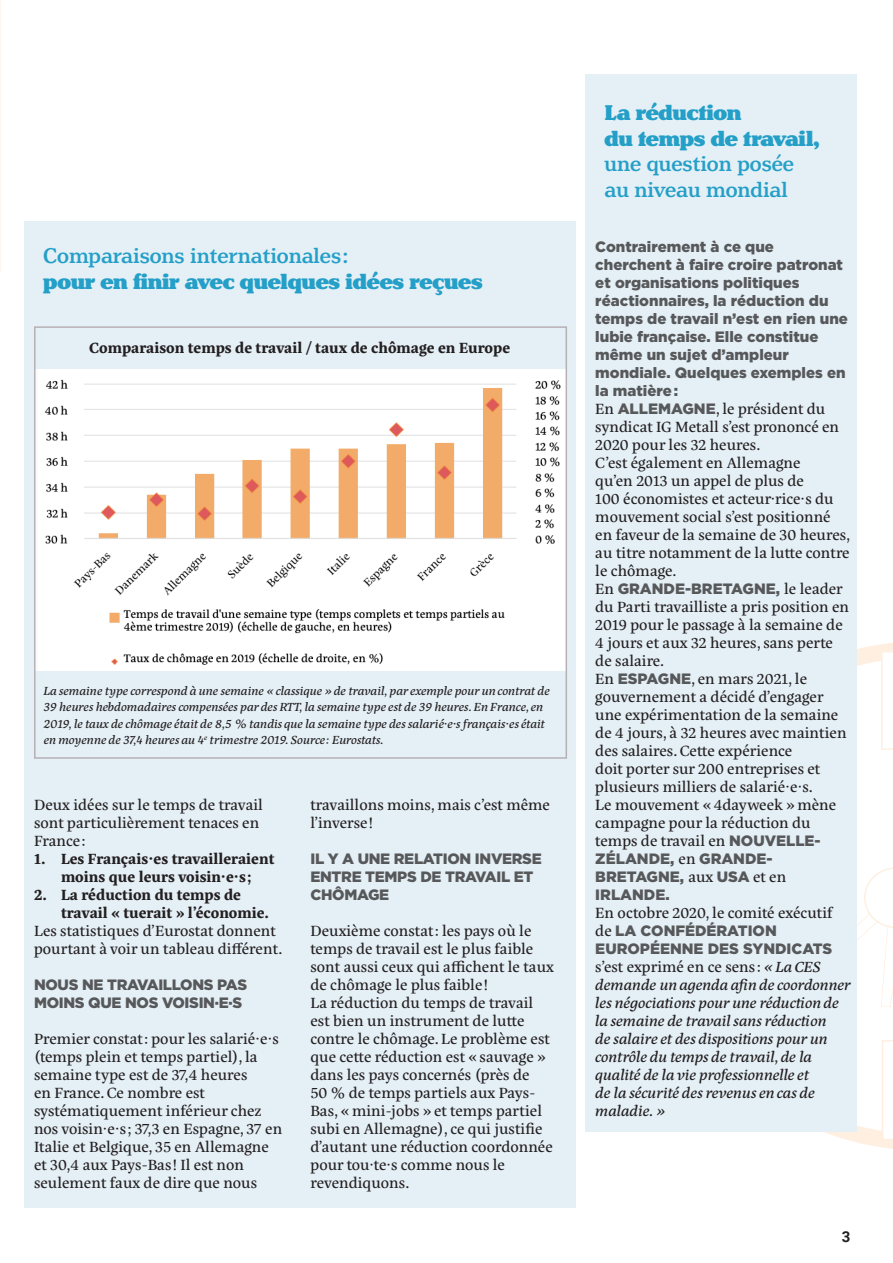
<style>
.page{position:relative;width:893px;height:1263px;background:#fff}
.page>*{position:absolute;margin:0;border:0;box-sizing:border-box;transform-origin:0 0}
.Encadré_Titre_bold{font:900 22.5px/25.5px "Henriette";letter-spacing:-.01em;color:#249fc7}
.Encadré_Titre_light{font:500 22.5px/25.5px "Henriette";color:#249fc7}
.Encadré_Texte_couran{font:15px/18px "Eskorte Latin";color:#231f20}
.Encadré_Texte_couran-2{font:italic 15px/18px "Eskorte Latin";color:#231f20}
.Encadré_Chapo_-_H5{font:900 15px/18px "Gotham";color:#57585a}
.Encadré_Texte_couran-3{font:700 15px/18px "Eskorte Latin";color:#231f20;text-align:center}
.Encadré_Inter_-_H4{font:900 15px/18px "Gotham";letter-spacing:-.02em;color:#57585a}
.t1{font:700 15px "Roboto";color:#231f20}
.Encadré_Texte_couran-4{font:italic 12px/16.5px "Eskorte Latin";color:#231f20}
.s1{font-family:"Gotham";font-weight:900;color:#57585a}
.s2{font-style:normal}
.s3{font-family:"Gotham";font-weight:900;font-style:normal;color:#57585a}
</style>
<div class="page">
<svg style="left:697px;top:651px;width:196px;height:489px"></svg>
<div style="left:24px;top:221px;width:552px;height:987px;background:#e4eff6"></div>
<div style="left:585px;top:74px;width:272px;height:1057px;background:#e4eff6"></div>
<img style="left:37px;top:369px;width:527px;height:302px">
<div style="left:34px;top:326px;width:533px;height:433px;border:2px solid #b7b1b7"></div>
<p class="Encadré_Titre_light" style="left:43px;top:244px;width:307px">Comparaisons internationales :</p>
<p class="Encadré_Titre_bold" style="left:43px;top:269px;width:441px">pour en finir avec quelques idées reçues</p>
<p class="Encadré_Texte_couran-3" style="left:89px;top:339px;width:423px">Comparaison temps de travail / taux de chômage en Europe</p>
<p class="Encadré_Texte_couran-4" style="left:44px;top:682px;width:507px">La semaine type correspond à une semaine «classique » de travail, par exemple pour un contrat de 39 heures hebdomadaires compensées par des RTT, la semaine type est de 39 heures. En France, en 2019, le taux de chômage était de 8,5 % tandis que la semaine type des salarié·e·s français·es était en moyenne de 37,4 heures au 4<sup>e</sup> trimestre 2019. Source : Eurostats.</p>
<p class="Encadré_Texte_couran" style="left:34px;top:796px;width:230px">Deux idées sur le temps de travail sont particulièrement tenaces en<br>France :</p>
<p class="Encadré_Texte_couran-3" style="left:34px;top:850px;width:242px">1. Les Français·es travailleraient moins que leurs voisin·e·s ;</p>
<p class="Encadré_Texte_couran-3" style="left:61px;top:886px;width:210px;text-align:left;text-indent:-27px">2. La réduction du temps de travail « tuerait » l’économie.</p>
<p class="Encadré_Texte_couran" style="left:34px;top:922px;width:250px">Les statistiques d’Eurostat donnent pourtant à voir un tableau différent.</p>
<p class="Encadré_Inter_-_H4" style="left:34px;top:975px;width:215px">NOUS NE TRAVAILLONS PAS<br>MOINS QUE NOS VOISIN·E·S</p>
<p class="Encadré_Texte_couran" style="left:34px;top:1030px;width:250px">Premier constat : pour les salarié·e·s (temps plein et temps partiel), la semaine type est de 37,4 heures<br>en France. Ce nombre est systématiquement inférieur chez nos voisin·e·s ; 37,3 en Espagne, 37 en<br>Italie et Belgique, 35 en Allemagne et 30,4 aux Pays-Bas ! Il est non seulement faux de dire que nous</p>
<p class="Encadré_Texte_couran" style="left:310px;top:796px;width:241px">travaillons moins, mais c’est même l’inverse !</p>
<p class="Encadré_Inter_-_H4" style="left:310px;top:849px;width:233px">IL Y A UNE RELATION INVERSE<br>ENTRE TEMPS DE TRAVAIL ET<br>CHÔMAGE</p>
<p class="Encadré_Texte_couran" style="left:310px;top:922px;width:245px">Deuxième constat : les pays où le temps de travail est le plus faible sont aussi ceux qui affichent le taux de chômage le plus faible !</p>
<p class="Encadré_Texte_couran" style="left:310px;top:994px;width:244px">La réduction du temps de travail est bien un instrument de lutte contre le chômage. Le problème est que cette réduction est « sauvage » dans les pays concernés (près de<br>50 % de temps partiels aux Pays-<br>Bas, « mini-jobs » et temps partiel subi en Allemagne), ce qui justifie d’autant une réduction coordonnée pour tou·te·s comme nous le revendiquons.</p>
<p class="Encadré_Titre_bold" style="left:605px;top:100px;width:217px">La réduction<br>du temps de travail,</p>
<p class="Encadré_Titre_light" style="left:605px;top:151px;width:191px">une question posée au niveau mondial</p>
<p class="Encadré_Chapo_-_H5" style="left:595px;top:237px;width:254px">Contrairement à ce que cherchent à faire croire patronat et organisations politiques réactionnaires, la réduction du temps de travail n’est en rien une lubie française. Elle constitue même un sujet d’ampleur mondiale. Quelques exemples en la matière:</p>
<p class="Encadré_Texte_couran" style="left:595px;top:400px;width:245px">En <span class="s1">ALLEMAGNE</span>, le président du syndicat IG Metall s’est prononcé en<br>2020 pour les 32 heures.</p>
<p class="Encadré_Texte_couran" style="left:595px;top:454px;width:257px">C’est également en Allemagne<br>qu’en 2013 un appel de plus de<br>100 économistes et acteur·rice·s du mouvement social s’est positionné en faveur de la semaine de 30 heures, au titre notamment de la lutte contre le chômage.</p>
<p class="Encadré_Texte_couran" style="left:595px;top:580px;width:255px">En <span class="s1">GRANDE-BRETAGNE,</span> le leader du Parti travailliste a pris position en<br>2019 pour le passage à la semaine de<br>4 jours et aux 32 heures, sans perte de salaire.</p>
<p class="Encadré_Texte_couran" style="left:595px;top:670px;width:253px">En <span class="s1">ESPAGNE</span>, en mars 2021, le gouvernement a décidé d’engager une expérimentation de la semaine de 4 jours, à 32 heures avec maintien des salaires. Cette expérience<br>doit porter sur 200 entreprises et plusieurs milliers de salarié·e·s.</p>
<p class="Encadré_Texte_couran" style="left:595px;top:796px;width:242px">Le mouvement « 4dayweek » mène campagne pour la réduction du temps de travail en <span class="s1">NOUVELLE-<br>ZÉLANDE,</span> en <span class="s1">GRANDE-<br>BRETAGNE,</span> aux <span class="s1">USA</span> et en<br><span class="s1">IRLANDE.</span></p>
<p class="Encadré_Texte_couran-2" style="left:595px;top:903px;width:257px"><span class="s2">En octobre 2020, le comité exécutif de</span> <span class="s3">LA CONFÉDÉRATION<br>EUROPÉENNE DES SYNDICATS </span><span class="s2">s’est exprimé en ce sens :</span> « La CES demande un agenda afin de coordonner les négociations pour une réduction de la semaine de travail sans réduction<br>de salaire et des dispositions pour un contrôle du temps de travail, de la qualité de la vie professionnelle et<br>de la sécurité des revenus en cas de maladie.»</p>
<p class="t1" style="left:842px;top:1226px;width:10px">3</p>
</div>
